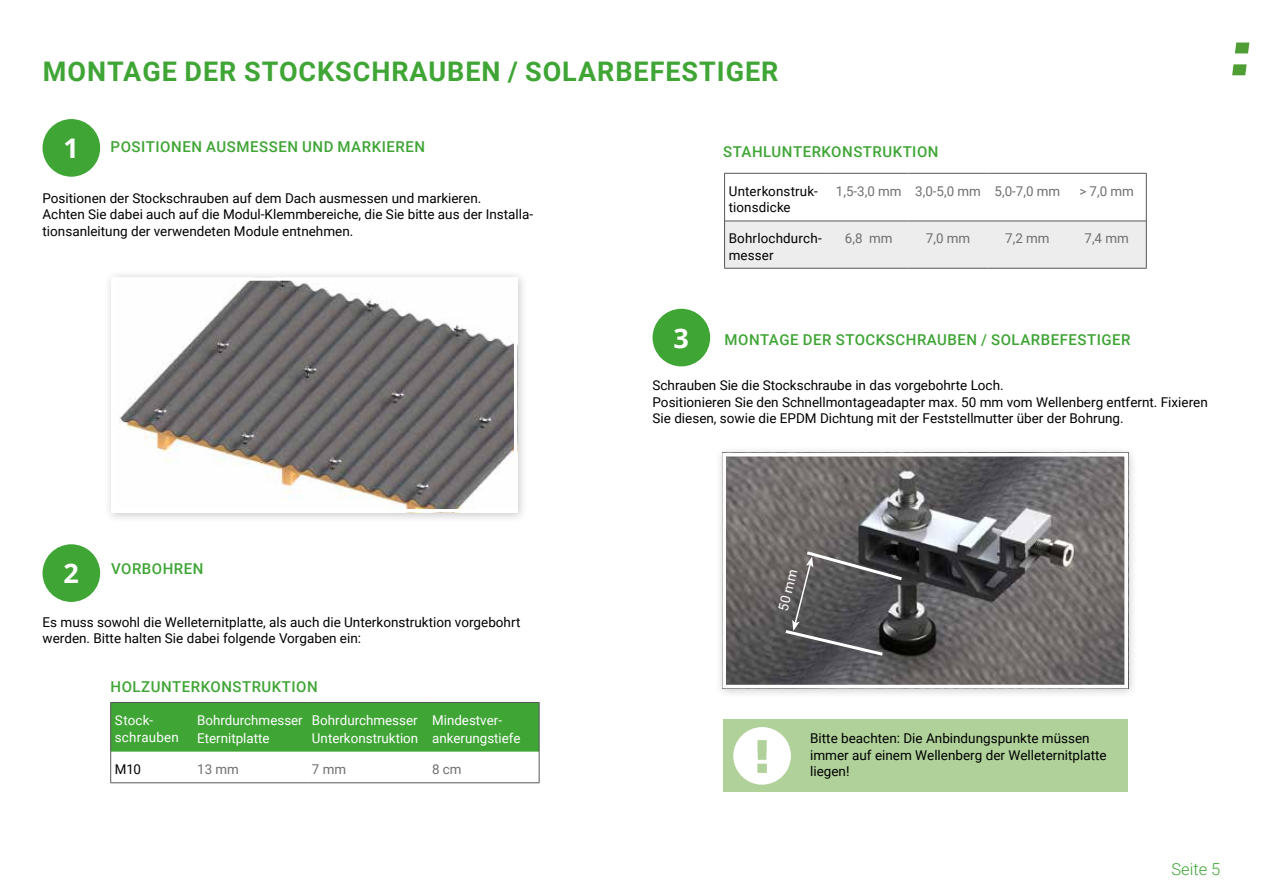
<style>
.page{position:relative;width:1263px;height:893px;background:#fff}
.page>*{position:absolute;margin:0;border:0;box-sizing:border-box;transform-origin:0 0}
.t1{font:700 27px "Roboto";letter-spacing:.035em;color:#3fa535}
.t2{font:700 27px "Open Sans";color:#fff}
.t3{font:300 16.5px "Roboto";color:#3fa535}
.t4{font:500 15px "Roboto";letter-spacing:.035em;color:#3fa535}
.t5{font:13.5px/16.2px "Roboto";color:#000}
.t6{font:13.5px/18px "Roboto";color:#fff}
.t7{font:13.5px "Roboto";color:#706f6f}
</style>
<div class="page">
<svg style="left:1235px;top:43px;width:14px;height:10px"></svg>
<svg style="left:1232px;top:64px;width:14px;height:11px"></svg>
<div style="left:103px;top:269px;width:425px;height:255px;background:#000;opacity:.21"></div>
<img style="left:117px;top:282px;width:396px;height:226px">
<div style="left:725px;top:222px;width:421px;height:46px;background:#ededed"></div>
<hr style="left:1146px;top:221px;width:1px;height:47px;background:#575756">
<hr style="left:724px;top:173px;width:105px;height:1px;background:#575756">
<hr style="left:829px;top:173px;width:79px;height:1px;background:#575756">
<hr style="left:908px;top:173px;width:80px;height:1px;background:#575756">
<hr style="left:988px;top:173px;width:79px;height:1px;background:#575756">
<hr style="left:1067px;top:173px;width:80px;height:1px;background:#575756">
<hr style="left:725px;top:221px;width:104px;height:1px;background:#575756">
<hr style="left:829px;top:221px;width:79px;height:1px;background:#575756">
<hr style="left:908px;top:221px;width:80px;height:1px;background:#575756">
<hr style="left:988px;top:221px;width:79px;height:1px;background:#575756">
<hr style="left:1067px;top:221px;width:79px;height:1px;background:#575756">
<hr style="left:724px;top:268px;width:105px;height:1px;background:#575756">
<hr style="left:829px;top:268px;width:79px;height:1px;background:#575756">
<hr style="left:908px;top:268px;width:80px;height:1px;background:#575756">
<hr style="left:988px;top:268px;width:79px;height:1px;background:#575756">
<hr style="left:1067px;top:268px;width:80px;height:1px;background:#575756">
<hr style="left:724px;top:174px;width:1px;height:47px;background:#575756">
<hr style="left:1146px;top:174px;width:1px;height:47px;background:#575756">
<hr style="left:724px;top:221px;width:1px;height:47px;background:#575756">
<div style="left:111px;top:703px;width:428px;height:49px;background:#3fa535"></div>
<hr style="left:110px;top:702px;width:83px;height:1px;background:#575756">
<hr style="left:193px;top:702px;width:115px;height:1px;background:#575756">
<hr style="left:308px;top:702px;width:120px;height:1px;background:#575756">
<hr style="left:428px;top:702px;width:111px;height:1px;background:#575756">
<hr style="left:110px;top:703px;width:1px;height:49px;background:#575756">
<hr style="left:539px;top:703px;width:1px;height:49px;background:#575756">
<hr style="left:110px;top:752px;width:1px;height:30px;background:#575756">
<hr style="left:539px;top:752px;width:1px;height:30px;background:#575756">
<hr style="left:110px;top:782px;width:83px;height:1px;background:#575756">
<hr style="left:193px;top:782px;width:115px;height:1px;background:#575756">
<hr style="left:308px;top:782px;width:120px;height:1px;background:#575756">
<hr style="left:428px;top:782px;width:111px;height:1px;background:#575756">
<div style="left:714px;top:445px;width:424px;height:254px;background:#000;opacity:.21"></div>
<img style="left:727px;top:458px;width:396px;height:225px">
<div style="left:722px;top:453px;width:406px;height:235px;border:4px solid #fff"></div>
<svg style="left:782px;top:549px;width:123px;height:109px;background:#59585a"></svg>
<div style="left:723px;top:719px;width:405px;height:72px;background:#b0d199"></div>
<svg style="left:733px;top:727px;width:58px;height:58px"></svg>
<div style="left:42px;top:119px;width:58px;height:58px;background:#3fa535;border-radius:50%"></div>
<div style="left:42px;top:544px;width:58px;height:58px;background:#3fa535;border-radius:50%"></div>
<div style="left:652px;top:309px;width:58px;height:58px;background:#3fa535;border-radius:50%"></div>
<h1 class="t1" style="left:43px;top:59px;width:737px">MONTAGE DER STOCKSCHRAUBEN / SOLARBEFESTIGER</h1>
<h1 class="t2" style="left:64px;top:133px;width:17px">1</h1>
<p class="t4" style="left:111px;top:138px;width:316px">POSITIONEN AUSMESSEN UND MARKIEREN</p>
<p class="t5" style="left:43px;top:190px;width:492px">Positionen der Stockschrauben auf dem Dach ausmessen und markieren.<br>Achten Sie dabei auch auf die Modul-Klemmbereiche, die Sie bitte aus der Installa&shy;tionsanleitung der verwendeten Module entnehmen.</p>
<h1 class="t2" style="left:64px;top:558px;width:17px">2</h1>
<p class="t4" style="left:111px;top:560px;width:94px">VORBOHREN</p>
<p class="t5" style="left:43px;top:615px;width:479px">Es muss sowohl die Welleternitplatte, als auch die Unterkonstruktion vorgebohrt werden. Bitte halten Sie dabei folgende Vorgaben ein:</p>
<p class="t4" style="left:111px;top:678px;width:209px">HOLZUNTERKONSTRUKTION</p>
<p class="t6" style="left:115px;top:713px;width:65px;line-height:16.5px">Stock&shy;schrauben</p>
<p class="t6" style="left:197px;top:712px;width:107px">Bohrdurchmesser<br>Eternitplatte</p>
<p class="t6" style="left:312px;top:712px;width:108px">Bohrdurchmesser<br>Unterkonstruktion</p>
<p class="t6" style="left:432px;top:712px;width:90px">Mindestver&shy;ankerungstiefe</p>
<p class="t5" style="left:115px;top:762px;width:28px">M10</p>
<p class="t7" style="left:197px;top:763px;width:43px">13 mm</p>
<p class="t7" style="left:312px;top:763px;width:36px">7 mm</p>
<p class="t7" style="left:432px;top:763px;width:31px">8 cm</p>
<p class="t4" style="left:723px;top:143px;width:217px">STAHLUNTERKONSTRUKTION</p>
<p class="t5" style="left:729px;top:182px;width:91px">Unterkonstruk&shy;tionsdicke</p>
<p class="t7" style="left:836px;top:185px;width:226px">1,5-3,0 mm 3,0-5,0 mm 5,0-7,0 mm</p>
<p class="t7" style="left:1079px;top:185px;width:56px">&gt; 7,0 mm</p>
<p class="t5" style="left:729px;top:231px;width:95px">Bohrlochdurch&shy;messer</p>
<p class="t7" style="left:845px;top:232px;width:49px">6,8 mm</p>
<p class="t7" style="left:926px;top:232px;width:46px">7,0 mm</p>
<p class="t7" style="left:1005px;top:232px;width:46px">7,2 mm</p>
<p class="t7" style="left:1084px;top:232px;width:46px">7,4 mm</p>
<h1 class="t2" style="left:674px;top:323px;width:17px">3</h1>
<p class="t4" style="left:724px;top:331px;width:408px">MONTAGE DER STOCKSCHRAUBEN / SOLARBEFESTIGER</p>
<p class="t5" style="left:652px;top:377px;width:557px">Schrauben Sie die Stockschraube in das vorgebohrte Loch.<br>Positionieren Sie den Schnellmontageadapter max. 50 mm vom Wellenberg entfernt. Fixieren<br>Sie diesen, sowie die EPDM Dichtung mit der Feststellmutter über der Bohrung.</p>
<p class="t6" style="left:775px;top:608px;width:44px;rotate:-76deg">50 mm</p>
<p class="t5" style="left:810px;top:730px;width:298px">Bitte beachten: Die Anbindungspunkte müssen immer auf einem Wellenberg der Welleternitplatte liegen!</p>
<p class="t3" style="left:1171px;top:862px;width:50px">Seite 5</p>
</div>
